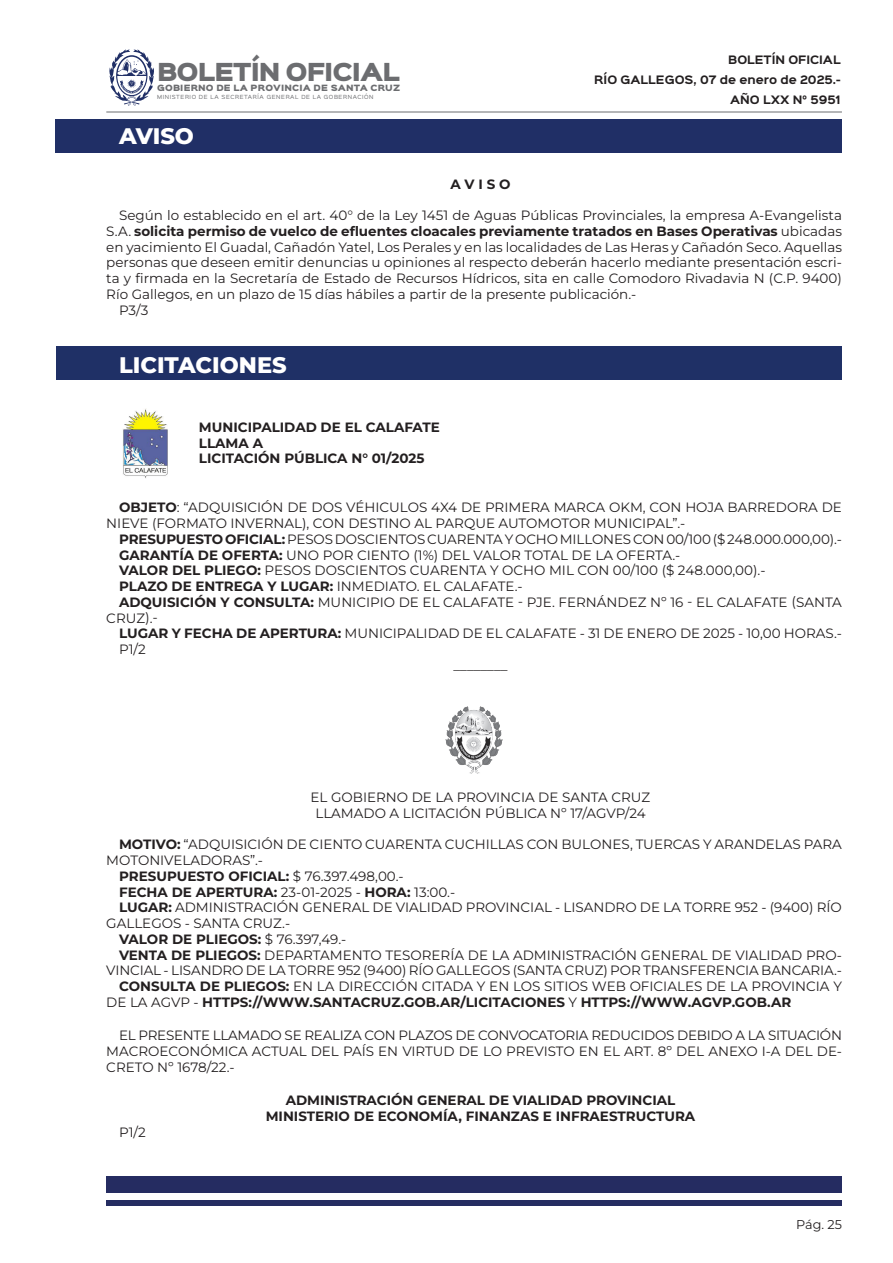
<style>
.page{position:relative;width:893px;height:1263px;background:#fff}
.page>*{position:absolute;margin:0;border:0;box-sizing:border-box;transform-origin:0 0}
.t1{font:800 22.5px "Montserrat";color:#fff}
.t2{font:22.35px "Sinkin Sans 900 X Black";letter-spacing:-.04em;color:#6c6d70}
.t3{font:13.5px/15.8px "Montserrat";color:#231f20}
.t4{font:700 13.5px/15.8px "Montserrat";color:#231f20}
.t5{font:12.75px "Montserrat";color:#231f20}
.t6{font:700 10.5px/20px "Sinkin Sans 700";color:#231f20;text-align:right}
.t7{font:7.8px "Sinkin Sans 900 X Black";letter-spacing:.02em;color:#6c6d70}
.t8{font:5.1px "Sinkin Sans 400";letter-spacing:.12em;color:#6c6d70}
.s1{font-weight:700}
.s2{font-weight:400}
</style>
<div class="page">
<svg style="left:109px;top:49px;width:45px;height:57px"></svg>
<hr style="left:106px;top:112px;width:736px;height:1px;background:#6c6d70">
<div style="left:106px;top:1177px;width:736px;height:16px;background:#252c61"></div>
<div style="left:106px;top:1200px;width:736px;height:5px;background:#252c61"></div>
<div style="left:55px;top:119px;width:787px;height:33px;background:#202f66"></div>
<div style="left:56px;top:346px;width:786px;height:34px;background:#1f3066"></div>
<img style="left:446px;top:706px;width:56px;height:68px">
<img style="left:123px;top:409px;width:45px;height:69px">
<h2 class="t2" style="left:157px;top:61px;width:244px">BOLETÍN OFICIAL</h2>
<p class="t7" style="left:157px;top:84px;width:245px">GOBIERNO DE LA PROVINCIA DE SANTA CRUZ</p>
<p class="t8" style="left:157px;top:93px;width:218px">MINISTERIO DE LA SECRETARÍA GENERAL DE LA GOBERNACIÓN</p>
<p class="t1" style="left:119px;top:121px;width:76px">AVISO</p>
<p class="t6" style="left:594px;top:50px;width:248px">BOLETÍN OFICIAL<br>RÍO GALLEGOS, 07 de enero de 2025.-<br>AÑO LXX N° 5951</p>
<p class="t4" style="left:450px;top:175px;width:62px">A V I S O</p>
<p class="t3" style="left:106px;top:207px;width:737px;text-align:justify;text-indent:13px">Según lo establecido en el art. 40° de la Ley 1451 de Aguas Públicas Provinciales, la empresa A-Evangelista S.A. <span class="s1">solicita permiso de vuelco de efluentes cloacales previamente tratados en Bases Operativas</span> ubicadas en yacimiento El Guadal, Cañadón Yatel, Los Perales y en las localidades de Las Heras y Cañadón Seco. Aquellas personas que deseen emitir denuncias u opiniones al respecto deberán hacerlo mediante presentación escri&shy;ta y firmada en la Secretaría de Estado de Recursos Hídricos, sita en calle Comodoro Rivadavia N (C.P. 9400)<br>Río Gallegos, en un plazo de 15 días hábiles a partir de la presente publicación.-</p>
<p class="t3" style="left:119px;top:302px;width:31px">P3/3</p>
<p class="t1" style="left:119px;top:350px;width:169px">LICITACIONES</p>
<p class="t4" style="left:199px;top:419px;width:242px">MUNICIPALIDAD DE EL CALAFATE<br>LLAMA A<br>LICITACIÓN PÚBLICA N° 01/2025</p>
<p class="t3" style="left:106px;top:499px;width:737px;text-indent:13px"><span class="s1">OBJETO</span>: “ADQUISICIÓN DE DOS VÉHICULOS 4X4 DE PRIMERA MARCA OKM, CON HOJA BARREDORA DE<br>NIEVE (FORMATO INVERNAL), CON DESTINO AL PARQUE AUTOMOTOR MUNICIPAL”.-</p>
<p class="t3" style="left:119px;top:531px;width:724px"><span class="s1">PRESUPUESTO OFICIAL:</span> PESOS DOSCIENTOS CUARENTA Y OCHO MILLONES CON 00/100 ($ 248.000.000,00).-</p>
<p class="t3" style="left:119px;top:546px;width:563px"><span class="s1">GARANTÍA DE OFERTA:</span> UNO POR CIENTO (1%) DEL VALOR TOTAL DE LA OFERTA.-</p>
<p class="t3" style="left:119px;top:562px;width:648px"><span class="s1">VALOR DEL PLIEGO:</span> PESOS DOSCIENTOS CUARENTA Y OCHO MIL CON 00/100 ($ 248.000,00).-</p>
<p class="t3" style="left:119px;top:578px;width:405px"><span class="s1">PLAZO DE ENTREGA Y LUGAR:</span> INMEDIATO. EL CALAFATE.-</p>
<p class="t3" style="left:106px;top:594px;width:737px;text-indent:13px"><span class="s1">ADQUISICIÓN Y CONSULTA:</span> MUNICIPIO DE EL CALAFATE - PJE. FERNÁNDEZ Nº 16 - EL CALAFATE (SANTA<br>CRUZ).-</p>
<p class="t3" style="left:119px;top:625px;width:724px"><span class="s1">LUGAR Y FECHA DE APERTURA:</span> MUNICIPALIDAD DE EL CALAFATE - 31 DE ENERO DE 2025 - 10,00 HORAS.-</p>
<p class="t3" style="left:119px;top:641px;width:28px">P1/2</p>
<p class="t3" style="left:453px;top:657px;width:55px">________</p>
<p class="t3" style="left:311px;top:789px;width:341px">EL GOBIERNO DE LA PROVINCIA DE SANTA CRUZ</p>
<p class="t3" style="left:315px;top:805px;width:332px">LLAMADO A LICITACIÓN PÚBLICA Nº 17/AGVP/24</p>
<p class="t3" style="left:106px;top:836px;width:737px;text-indent:13px"><span class="s1">MOTIVO:</span> “ADQUISICIÓN DE CIENTO CUARENTA CUCHILLAS CON BULONES, TUERCAS Y ARANDELAS PARA<br>MOTONIVELADORAS”.-</p>
<p class="t4" style="left:119px;top:867px;width:286px">PRESUPUESTO OFICIAL: <span class="s2">$ 76.397.498,00.-</span></p>
<p class="t4" style="left:119px;top:883px;width:338px">FECHA DE APERTURA: <span class="s2">23-01-2025 -</span> HORA: <span class="s2">13:00.-</span></p>
<p class="t3" style="left:106px;top:899px;width:737px;text-indent:13px"><span class="s1">LUGAR:</span> ADMINISTRACIÓN GENERAL DE VIALIDAD PROVINCIAL - LISANDRO DE LA TORRE 952 - (9400) RÍO<br>GALLEGOS - SANTA CRUZ.-</p>
<p class="t4" style="left:119px;top:930px;width:229px">VALOR DE PLIEGOS: <span class="s2">$ 76.397,49.-</span></p>
<p class="t3" style="left:106px;top:946px;width:737px;text-align:right"><span class="s1">VENTA DE PLIEGOS:</span> DEPARTAMENTO TESORERÍA DE LA ADMINISTRACIÓN GENERAL DE VIALIDAD PRO-<br>VINCIAL - LISANDRO DE LA TORRE 952 (9400) RÍO GALLEGOS (SANTA CRUZ) POR TRANSFERENCIA BANCARIA.-</p>
<p class="t4" style="left:106px;top:977px;width:737px;line-height:16.2px;text-indent:13px">CONSULTA DE PLIEGOS: <span class="s2">EN LA DIRECCIÓN CITADA Y EN LOS SITIOS WEB OFICIALES DE LA PROVINCIA Y<br>DE LA AGVP -</span> HTTPS://WWW.SANTACRUZ.GOB.AR/LICITACIONES <span class="s2">Y</span> HTTPS://WWW.AGVP.GOB.AR</p>
<p class="t3" style="left:106px;top:1026px;width:737px;line-height:16.2px;text-align:justify;text-indent:13px">EL PRESENTE LLAMADO SE REALIZA CON PLAZOS DE CONVOCATORIA REDUCIDOS DEBIDO A LA SITUACIÓN MACROECONÓMICA ACTUAL DEL PAÍS EN VIRTUD DE LO PREVISTO EN EL ART. 8º DEL ANEXO I-A DEL DE-CRETO Nº 1678/22.-</p>
<p class="t4" style="left:286px;top:1091px;width:391px">ADMINISTRACIÓN GENERAL DE VIALIDAD PROVINCIAL</p>
<p class="t4" style="left:266px;top:1107px;width:431px">MINISTERIO DE ECONOMÍA, FINANZAS E INFRAESTRUCTURA</p>
<p class="t3" style="left:119px;top:1124px;width:28px">P1/2</p>
<p class="t5" style="left:796px;top:1215px;width:47px">Pág. 25</p>
</div>
